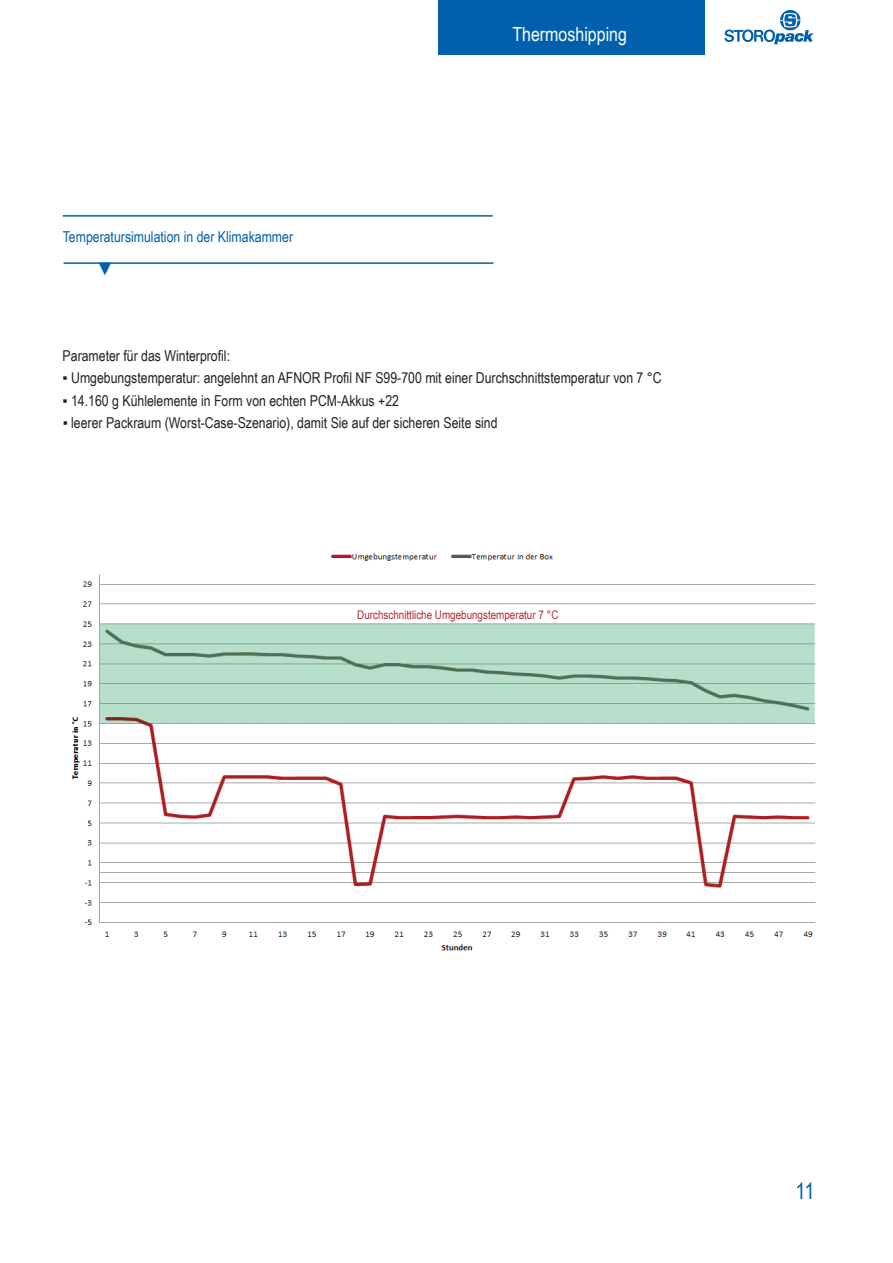
<style>
.page{position:relative;width:893px;height:1263px;background:#fff}
.page>*{position:absolute;margin:0;border:0;box-sizing:border-box;transform-origin:0 0}
.t1{font:22.5px "Arial Narrow";color:#0160ae}
.t2{font:19.5px "Arial Narrow";color:#fff}
.t3{font:18px "Times New Roman";color:#0160ae}
.t4{font:15px "Arial Narrow";color:#231f20}
.t5{font:15px "Arial Narrow";color:#0160ae}
.t6{font:12px "Arial Narrow";color:#ae2a30}
</style>
<div class="page">
<div style="left:439px;top:0;width:266px;height:55px;background:#0160ae"></div>
<svg style="left:724px;top:10px;width:90px;height:34px"></svg>
<img style="left:71px;top:553px;width:745px;height:398px">
<hr style="left:63px;top:215px;width:430px;height:2px;background:#0160ae">
<hr style="left:64px;top:262px;width:429px;height:2px;background:#0160ae">
<p class="t5" style="left:63px;top:226px;width:232px">Temperatursimulation in der Klimakammer</p>
<p class="t3" style="left:96px;top:257px;width:19px">▼</p>
<h2 class="t2" style="left:512px;top:20px;width:116px">Thermoshipping</h2>
<p class="t4" style="left:63px;top:345px;width:169px">Parameter für das Winterprofil:</p>
<p class="t4" style="left:63px;top:367px;width:601px">▪ Umgebungstemperatur: angelehnt an AFNOR Profil NF S99-700 mit einer Durchschnittstemperatur von 7 °C</p>
<p class="t4" style="left:63px;top:390px;width:338px">▪ 14.160 g Kühlelemente in Form von echten PCM-Akkus +22</p>
<p class="t4" style="left:63px;top:412px;width:436px">▪ leerer Packraum (Worst-Case-Szenario), damit Sie auf der sicheren Seite sind</p>
<p class="t6" style="left:357px;top:606px;width:203px">Durchschnittliche Umgebungstemperatur 7 °C</p>
<h1 class="t1" style="left:795px;top:1175px;width:21px">11</h1>
</div>
